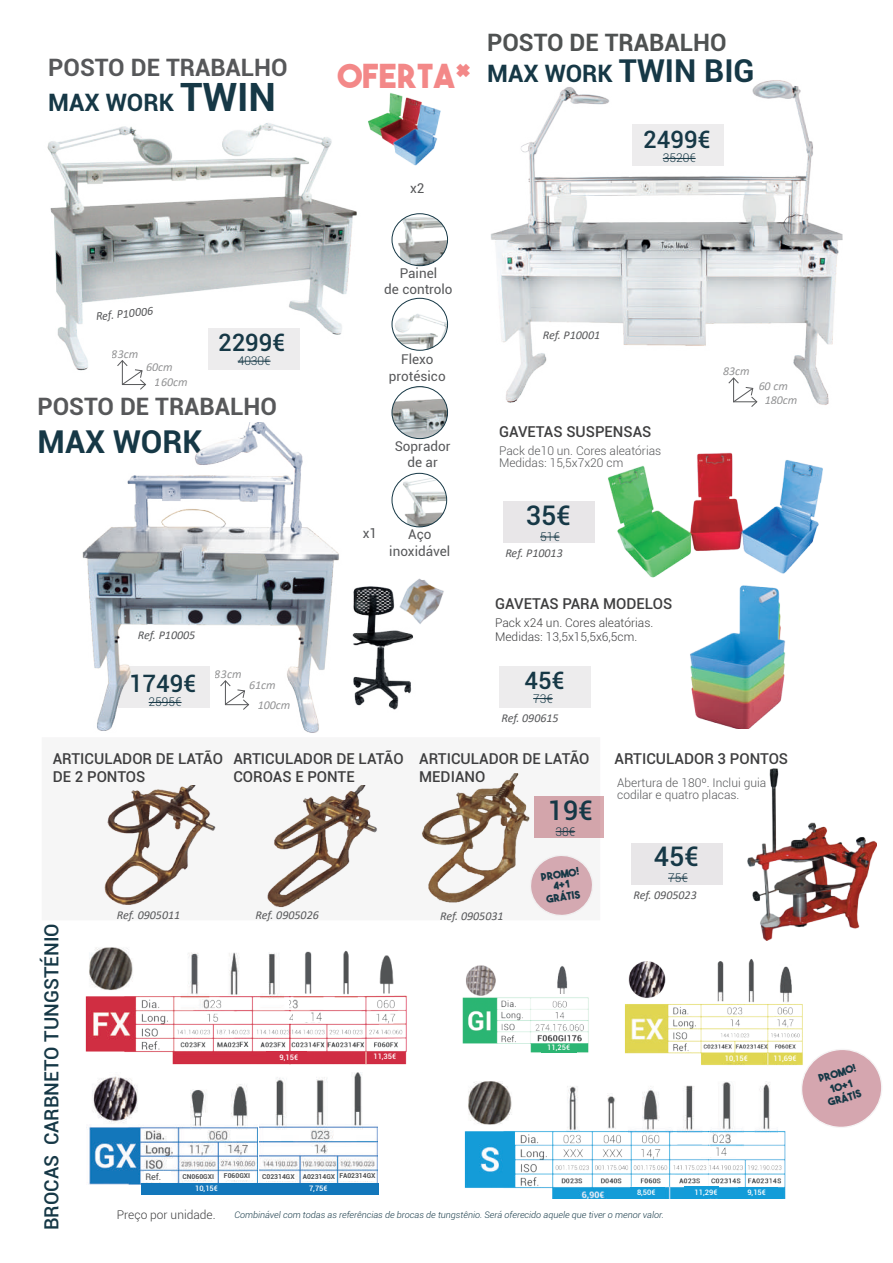
<style>
.page{position:relative;width:893px;height:1263px;background:#fff}
.page>*{position:absolute;margin:0;border:0;box-sizing:border-box;transform-origin:0 0}
.t1{font:33px "The Bold Font";color:#f38888}
.t2{font:700 31.5px "Roboto";color:#163846}
.t3{font:500 27px "Roboto";color:#163846}
.t4{font:700 24px/34.5px "Roboto";color:#57585a}
.t5{font:700 24px/31.5px "Roboto";color:#4f5252}
.t6{font:500 24px "Roboto";color:#163846}
.t7{font:500 19.5px "Roboto";color:#163846}
.t8{font:500 15px/18px "Roboto";color:#3e3e3f}
.t9{font:13.5px/16.2px "Roboto";color:#57585a;text-align:center}
.t10{font:italic 12px "Calibri";color:#57585a}
.t11{font:300 12px/12px "Roboto";color:#57585a}
.t12{font:300 12px/14.4px "Roboto";color:#3e3e3f}
.t13{font:300 12px "Roboto";color:#163846}
.t14{font:10.5px/10.6px "The Bold Font";color:#163846;text-align:center}
.t15{font:italic 300 9px "Roboto";color:#173a48}
.t16{font:9px "Roboto";color:#4e5052}
.t17{font:500 7.5px "Roboto";color:#fff}
.t18{font:700 6.75px "Roboto";color:#4e5052}
.s1{color:#163846}
.s2{font-size:39px;color:#163846}
.s3{font-size:31.5px;color:#163846}
</style>
<div class="page">
<img style="left:491px;top:80px;width:352px;height:325px">
<img style="left:47px;top:123px;width:310px;height:248px">
<img style="left:747px;top:769px;width:129px;height:171px">
<div style="left:42px;top:737px;width:558px;height:183px;background:#f6f6f6"></div>
<div style="left:503px;top:501px;width:91px;height:41px;background:#e8e6e8"></div>
<div style="left:631px;top:843px;width:91px;height:41px;background:#e8e6e8"></div>
<div style="left:499px;top:666px;width:91px;height:41px;background:#edeced"></div>
<svg style="left:533px;top:698px;width:20px;height:1px"></svg>
<svg style="left:540px;top:537px;width:20px;height:1px"></svg>
<svg style="left:668px;top:878px;width:20px;height:1px"></svg>
<img style="left:690px;top:585px;width:95px;height:144px">
<img style="left:368px;top:93px;width:73px;height:73px">
<img style="left:608px;top:452px;width:215px;height:126px">
<img style="left:397px;top:473px;width:49px;height:54px">
<div style="left:392px;top:473px;width:55px;height:54px;border:1px solid #163846;border-radius:50%"></div>
<img style="left:392px;top:387px;width:56px;height:52px">
<div style="left:392px;top:386px;width:56px;height:53px;border:1px solid #163846;border-radius:50%"></div>
<img style="left:392px;top:311px;width:56px;height:39px">
<div style="left:392px;top:298px;width:56px;height:52px;border:1px solid #163846;border-radius:50%"></div>
<img style="left:392px;top:214px;width:56px;height:52px">
<div style="left:392px;top:214px;width:56px;height:52px;border:1px solid #163846;border-radius:50%"></div>
<img style="left:357px;top:586px;width:56px;height:124px">
<img style="left:399px;top:578px;width:45px;height:47px">
<div style="left:209px;top:328px;width:91px;height:41px;background:#edeced"></div>
<hr style="left:238px;top:361px;width:33px;height:1px;background:#163846">
<div style="left:632px;top:125px;width:91px;height:41px;background:#edeced"></div>
<hr style="left:663px;top:158px;width:33px;height:1px;background:#163846">
<img style="left:82px;top:423px;width:275px;height:310px">
<img style="left:422px;top:773px;width:108px;height:130px">
<img style="left:267px;top:785px;width:110px;height:123px">
<img style="left:104px;top:785px;width:112px;height:120px">
<svg style="left:529px;top:853px;width:63px;height:62px"></svg>
<img style="left:464px;top:1082px;width:322px;height:116px">
<img style="left:462px;top:997px;width:127px;height:56px">
<img style="left:557px;top:966px;width:11px;height:28px">
<img style="left:466px;top:965px;width:30px;height:31px">
<img style="left:624px;top:959px;width:179px;height:107px">
<div style="left:541px;top:1045px;width:35px;height:7px;background:#2cb573"></div>
<div style="left:719px;top:1054px;width:32px;height:8px;background:#dfd652"></div>
<div style="left:774px;top:1055px;width:23px;height:8px;background:#dfd652"></div>
<img style="left:88px;top:1076px;width:170px;height:108px">
<div style="left:141px;top:1183px;width:272px;height:11px;background:#1377bb"></div>
<div style="left:702px;top:1134px;width:15px;height:9px;background:#fff"></div>
<img style="left:709px;top:1133px;width:27px;height:10px">
<img style="left:702px;top:1145px;width:33px;height:12px">
<div style="left:738px;top:1187px;width:40px;height:9px;background:#139cd9"></div>
<div style="left:684px;top:1187px;width:35px;height:11px;background:#139cd9"></div>
<div style="left:630px;top:1187px;width:34px;height:11px;background:#139cd9"></div>
<div style="left:258px;top:1070px;width:164px;height:124px;background:#fff"></div>
<img style="left:259px;top:1072px;width:119px;height:111px">
<div style="left:258px;top:1183px;width:121px;height:11px;background:#1377bb"></div>
<img style="left:85px;top:947px;width:322px;height:118px">
<svg style="left:239px;top:1039px;width:11px;height:9px"></svg>
<div style="left:369px;top:1052px;width:33px;height:10px;background:#d02d43"></div>
<div style="left:266px;top:1051px;width:41px;height:10px;background:#d02d43"></div>
<img style="left:294px;top:1012px;width:43px;height:11px">
<div style="left:183px;top:1172px;width:31px;height:8px;background:#fff"></div>
<div style="left:144px;top:1171px;width:26px;height:11px;background:#fff"></div>
<div style="left:223px;top:1172px;width:32px;height:8px;background:#fff"></div>
<div style="left:263px;top:1173px;width:32px;height:8px;background:#fff"></div>
<div style="left:303px;top:1173px;width:32px;height:8px;background:#fff"></div>
<div style="left:340px;top:1172px;width:35px;height:8px;background:#fff"></div>
<div style="left:534px;top:796px;width:70px;height:42px;background:#d3a5ab"></div>
<svg style="left:556px;top:831px;width:19px;height:1px"></svg>
<svg style="left:797px;top:1045px;width:85px;height:83px"></svg>
<img style="left:293px;top:1010px;width:39px;height:11px">
<svg style="left:116px;top:359px;width:31px;height:31px"></svg>
<svg style="left:220px;top:680px;width:30px;height:30px"></svg>
<svg style="left:728px;top:377px;width:30px;height:30px"></svg>
<h3 class="t4" style="left:48px;top:50px;width:241px">POSTO DE TRABALHO<br><span class="s1">MAX WORK</span> <span class="s2">TWIN</span></h3>
<h1 class="t1" style="left:338px;top:55px;width:136px">OFERTA*</h1>
<p class="t9" style="left:410px;top:180px;width:16px">x2</p>
<h3 class="t5" style="left:487px;top:26px;width:269px">POSTO DE TRABALHO<br><span class="s1">MAX WORK</span> <span class="s3">TWIN BIG</span></h3>
<h3 class="t6" style="left:643px;top:123px;width:69px">2499€</h3>
<p class="t13" style="left:663px;top:150px;width:34px">3520€</p>
<p class="t10" style="left:95px;top:308px;width:59px;rotate:-6deg">Ref. P10006</p>
<p class="t10" style="left:112px;top:346px;width:28px">83cm</p>
<p class="t10" style="left:146px;top:358px;width:28px">60cm</p>
<p class="t10" style="left:155px;top:374px;width:34px">160cm</p>
<h3 class="t6" style="left:218px;top:326px;width:69px">2299€</h3>
<p class="t13" style="left:238px;top:353px;width:34px">4030€</p>
<h3 class="t4" style="left:37px;top:389px;width:241px">POSTO DE TRABALHO</h3>
<h2 class="t2" style="left:37px;top:420px;width:167px">MAX WORK</h2>
<p class="t10" style="left:138px;top:626px;width:59px">Ref. P10005</p>
<h3 class="t6" style="left:129px;top:667px;width:69px">1749€</h3>
<p class="t13" style="left:149px;top:694px;width:34px">2595€</p>
<p class="t10" style="left:215px;top:666px;width:28px">83cm</p>
<p class="t10" style="left:249px;top:677px;width:28px">61cm</p>
<p class="t10" style="left:258px;top:697px;width:34px">100cm</p>
<p class="t9" style="left:384px;top:265px;width:70px">Painel<br>de controlo</p>
<p class="t9" style="left:389px;top:351px;width:58px">Flexo protésico</p>
<p class="t9" style="left:395px;top:438px;width:57px">Soprador de ar</p>
<p class="t9" style="left:363px;top:525px;width:16px">x1</p>
<p class="t9" style="left:389px;top:526px;width:62px">Aço inoxidável</p>
<p class="t10" style="left:543px;top:327px;width:59px">Ref. P10001</p>
<p class="t8" style="left:499px;top:422px;width:154px">GAVETAS SUSPENSAS</p>
<p class="t11" style="left:499px;top:444px;width:164px">Pack de10 un. Cores aleatórias<br>Medidas: 15,5x7x20 cm</p>
<h3 class="t3" style="left:526px;top:496px;width:47px">35€</h3>
<p class="t13" style="left:540px;top:528px;width:21px">51€</p>
<p class="t10" style="left:505px;top:544px;width:59px">Ref. P10013</p>
<p class="t8" style="left:495px;top:594px;width:179px">GAVETAS PARA MODELOS</p>
<p class="t12" style="left:495px;top:615px;width:160px">Pack x24 un. Cores aleatórias.<br>Medidas: 13,5x15,5x6,5cm.</p>
<h3 class="t6" style="left:524px;top:664px;width:42px">45€</h3>
<p class="t13" style="left:533px;top:690px;width:21px">73€</p>
<p class="t10" style="left:501px;top:709px;width:59px">Ref. 090615</p>
<p class="t10" style="left:723px;top:363px;width:28px">83cm</p>
<p class="t10" style="left:758px;top:378px;width:31px">60 cm</p>
<p class="t10" style="left:765px;top:391px;width:34px">180cm</p>
<p class="t8" style="left:53px;top:749px;width:172px">ARTICULADOR DE LATÃO<br>DE 2 PONTOS</p>
<p class="t8" style="left:233px;top:749px;width:172px">ARTICULADOR DE LATÃO<br>COROAS E PONTE</p>
<p class="t8" style="left:419px;top:749px;width:172px">ARTICULADOR DE LATÃO<br>MEDIANO</p>
<h3 class="t3" style="left:548px;top:792px;width:47px">19€</h3>
<p class="t13" style="left:556px;top:823px;width:21px">38€</p>
<p class="t14" style="left:540px;top:871px;width:40px;rotate:-9deg">PROMO!<br>4+1</p>
<p class="t14" style="left:546px;top:894px;width:35px;rotate:-9deg">GRÁTIS</p>
<p class="t8" style="left:614px;top:749px;width:175px">ARTICULADOR 3 PONTOS</p>
<p class="t11" style="left:617px;top:776px;width:151px">Abertura de 180º. Inclui guia codilar e quatro placas.</p>
<h3 class="t3" style="left:654px;top:838px;width:47px">45€</h3>
<p class="t13" style="left:668px;top:869px;width:21px">75€</p>
<p class="t10" style="left:633px;top:886px;width:65px">Ref. 0905023</p>
<h3 class="t7" style="left:38px;top:1230px;width:308px;rotate:-90deg">BROCAS CARBNETO TUNGSTÉNIO</h3>
<p class="t10" style="left:117px;top:907px;width:65px">Ref. 0905011</p>
<p class="t10" style="left:255px;top:907px;width:65px">Ref. 0905026</p>
<p class="t10" style="left:440px;top:908px;width:65px">Ref. 0905031</p>
<p class="t17" style="left:280px;top:1052px;width:20px">9,15€</p>
<p class="t17" style="left:373px;top:1051px;width:24px">11,35€</p>
<p class="t16" style="left:146px;top:1171px;width:17px">Ref.</p>
<p class="t18" style="left:183px;top:1172px;width:33px">CN060GXI</p>
<p class="t18" style="left:224px;top:1171px;width:28px">F060GXI</p>
<p class="t18" style="left:262px;top:1171px;width:115px">C02314GX A02314GX FA02314GX</p>
<p class="t17" style="left:195px;top:1183px;width:24px">10,15€</p>
<p class="t17" style="left:309px;top:1183px;width:20px">7,75€</p>
<p class="t17" style="left:547px;top:1042px;width:24px">11,25€</p>
<p class="t17" style="left:725px;top:1053px;width:24px">10,15€</p>
<p class="t17" style="left:774px;top:1053px;width:24px">11,69€</p>
<p class="t17" style="left:637px;top:1186px;width:20px">8,50€</p>
<p class="t17" style="left:695px;top:1186px;width:24px">11,29€</p>
<p class="t17" style="left:747px;top:1187px;width:20px">9,15€</p>
<p class="t12" style="left:117px;top:1207px;width:100px">Preço por unidade.</p>
<p class="t15" style="left:234px;top:1208px;width:431px">Combinável com todas as referências de brocas de tungstênio. Será oferecido aquele que tiver o menor valor.</p>
<p class="t14" style="left:817px;top:1072px;width:40px;line-height:13.8px;rotate:-17deg">Promo!<br>10+1</p>
<p class="t14" style="left:827px;top:1097px;width:35px;rotate:-17deg">GRáTIS</p>
</div>
